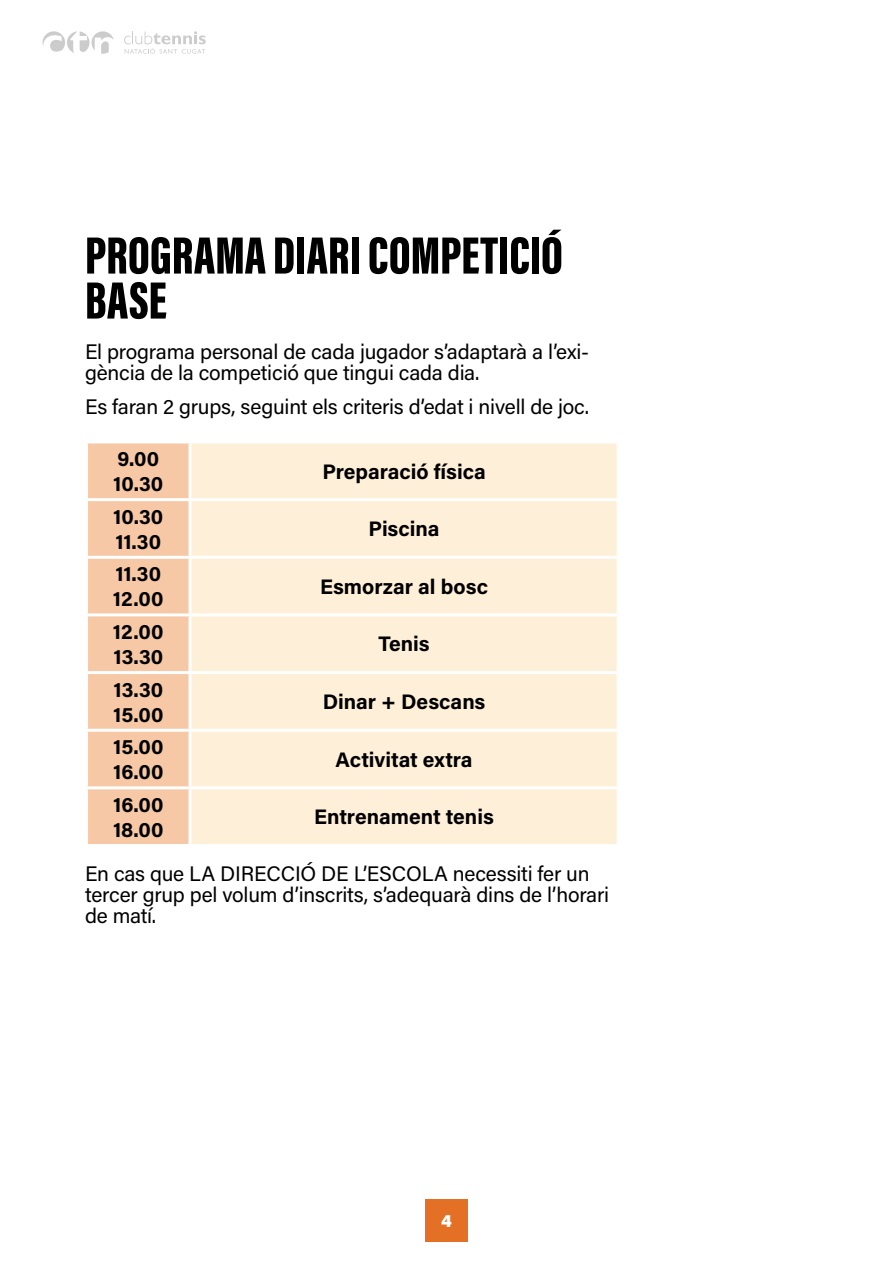
<style>
.page{position:relative;width:893px;height:1263px;background:#fff}
.page>*{position:absolute;margin:0;border:0;box-sizing:border-box;transform-origin:0 0}
.t1{font:900 54px/45px "Acumin Pro Extra Cond";color:#000}
.t2{font:21px/21px "Acumin Pro";letter-spacing:-.01em;color:#000}
.t3{font:700 21px/25.2px "Acumin Pro";color:#000}
.t4{font:900 18px "Acumin Pro";color:#fff}
</style>
<div class="page">
<div style="left:425px;top:1199px;width:43px;height:43px;background:#e37024"></div>
<svg style="left:43px;top:31px;width:71px;height:23px"></svg>
<svg style="left:124px;top:31px;width:82px;height:23px"></svg>
<div style="left:88px;top:443px;width:101px;height:401px;background:#f6c8a5"></div>
<div style="left:192px;top:443px;width:425px;height:401px;background:#feefd8"></div>
<hr style="left:85px;top:498px;width:105px;height:3px;background:#fff">
<hr style="left:190px;top:498px;width:430px;height:3px;background:#fff">
<hr style="left:85px;top:556px;width:105px;height:3px;background:#fff">
<hr style="left:190px;top:556px;width:430px;height:3px;background:#fff">
<hr style="left:85px;top:613px;width:105px;height:3px;background:#fff">
<hr style="left:190px;top:613px;width:430px;height:3px;background:#fff">
<hr style="left:85px;top:671px;width:105px;height:3px;background:#fff">
<hr style="left:190px;top:671px;width:430px;height:3px;background:#fff">
<hr style="left:85px;top:729px;width:105px;height:3px;background:#fff">
<hr style="left:190px;top:729px;width:430px;height:3px;background:#fff">
<hr style="left:85px;top:786px;width:105px;height:3px;background:#fff">
<hr style="left:190px;top:786px;width:430px;height:3px;background:#fff">
<h1 class="t1" style="left:85px;top:232px;width:479px">PROGRAMA DIARI COMPETICIÓ<br>BASE</h1>
<p class="t2" style="left:85px;top:341px;width:506px">El programa personal de cada jugador s’adaptarà a l’exi&shy;gència de la competició que tingui cada dia.</p>
<p class="t2" style="left:85px;top:395px;width:506px">Es faran 2 grups, seguint els criteris d’edat i nivell de joc.</p>
<p class="t3" style="left:113px;top:445px;width:52px">9.00<br>10.30</p>
<p class="t3" style="left:322px;top:458px;width:165px">Preparació física</p>
<p class="t3" style="left:113px;top:503px;width:52px">10.30<br>11.30</p>
<p class="t3" style="left:368px;top:515px;width:73px">Piscina</p>
<p class="t3" style="left:113px;top:560px;width:52px">11.30<br>12.00</p>
<p class="t3" style="left:320px;top:573px;width:169px">Esmorzar al bosc</p>
<p class="t3" style="left:113px;top:618px;width:52px">12.00<br>13.30</p>
<p class="t3" style="left:379px;top:631px;width:53px">Tenis</p>
<p class="t3" style="left:113px;top:676px;width:52px">13.30<br>15.00</p>
<p class="t3" style="left:323px;top:688px;width:164px">Dinar + Descans</p>
<p class="t3" style="left:113px;top:733px;width:52px">15.00<br>16.00</p>
<p class="t3" style="left:335px;top:746px;width:139px">Activitat extra</p>
<p class="t3" style="left:113px;top:791px;width:52px">16.00<br>18.00</p>
<p class="t3" style="left:314px;top:803px;width:181px">Entrenament tenis</p>
<p class="t2" style="left:85px;top:862px;width:526px">En cas que LA DIRECCIÓ DE L’ESCOLA necessiti fer un tercer grup pel volum d’inscrits, s’adequarà dins de l’horari de matí.</p>
<p class="t4" style="left:441px;top:1208px;width:12px">4</p>
</div>
